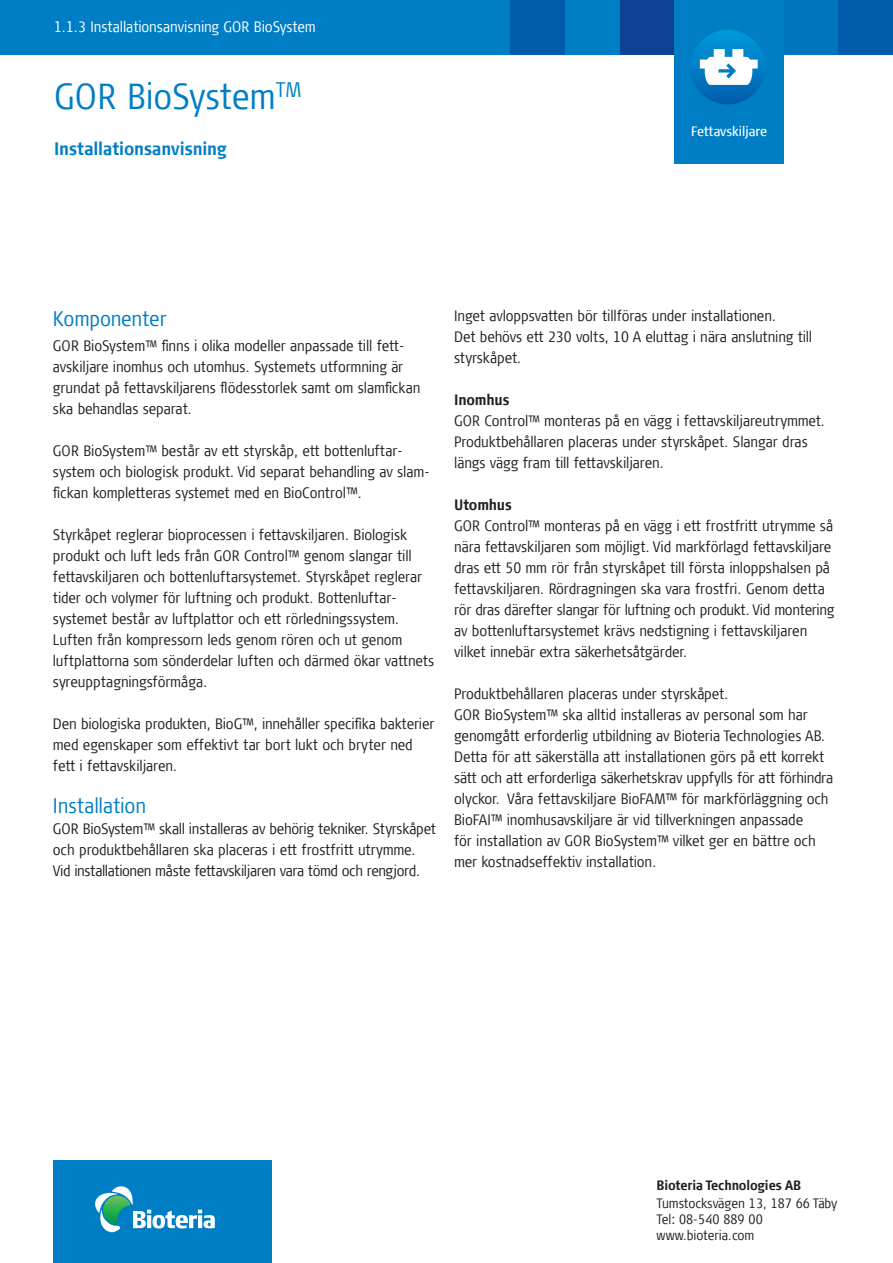
<style>
.page{position:relative;width:893px;height:1263px;background:#fff}
.page>*{position:absolute;margin:0;border:0;box-sizing:border-box;transform-origin:0 0}
.t1{font:300 condensed 36px "Signa Offc Pro";letter-spacing:-.005em;color:#007ec5}
.t2{font:300 condensed 21px "Signa Offc Pro";letter-spacing:-.01em;color:#007ec5}
.t3{font:700 condensed 18px "Signa Offc Pro";letter-spacing:-.005em;color:#007ec5}
.t4{font:300 condensed 15px/21px "Signa Offc Pro";letter-spacing:-.01em;color:#231f20}
.t5{font:300 condensed 15px "Signa Offc Pro";letter-spacing:-.01em;color:#fff}
.t6{font:700 condensed 15px "Signa Offc Pro";letter-spacing:-.01em;color:#231f20}
.t7{font:300 condensed 13.5px "Signa Offc Pro";letter-spacing:-.01em;color:#231f20}
.t8{font:700 condensed 13.5px "Signa Offc Pro";letter-spacing:-.01em;color:#231f20}
.t9{font:condensed 13.5px "Signa Offc Pro";letter-spacing:-.01em;color:#fff}
</style>
<div class="page">
<div style="left:53px;top:1161px;width:218px;height:102px;background:#007ec5"></div>
<svg style="left:95px;top:1186px;width:120px;height:46px"></svg>
<div style="left:0;top:0;width:893px;height:55px;background:#007ec5"></div>
<div style="left:510px;top:0;width:55px;height:55px;background:#005baa"></div>
<div style="left:620px;top:0;width:54px;height:55px;background:#0e4194"></div>
<div style="left:784px;top:0;width:54px;height:55px;background:#0074bd"></div>
<div style="left:838px;top:0;width:55px;height:55px;background:#005baa"></div>
<div style="left:674px;top:0;width:110px;height:164px;background:#007ec5"></div>
<div style="left:690px;top:30px;width:75px;height:74px;background:linear-gradient(to bottom,#009adb,#0160ae);border-radius:37px"></div>
<svg style="left:700px;top:49px;width:58px;height:36px"></svg>
<p class="t5" style="left:54px;top:17px;width:263px">1.1.3 Installationsanvisning GOR BioSystem</p>
<p class="t1" style="left:54px;top:72px;width:249px">GOR BioSystem<sup>TM</sup></p>
<p class="t3" style="left:54px;top:136px;width:174px">Installationsanvisning</p>
<p class="t9" style="left:691px;top:122px;width:77px">Fettavskiljare</p>
<p class="t2" style="left:53px;top:304px;width:115px">Komponenter</p>
<p class="t4" style="left:53px;top:334px;width:353px">GOR BioSystem™ finns i olika modeller anpassade till fett-</p>
<p class="t4" style="left:53px;top:355px;width:369px">avskiljare inomhus och utomhus. Systemets utformning är grundat på fettavskiljarens flödesstorlek samt om slamfickan ska behandlas separat.</p>
<p class="t4" style="left:53px;top:439px;width:351px">GOR BioSystem™ består av ett styrskåp, ett bottenluftar-</p>
<p class="t4" style="left:53px;top:460px;width:378px">system och biologisk produkt. Vid separat behandling av slam&shy;fickan kompletteras systemet med en BioControl™.</p>
<p class="t4" style="left:53px;top:523px;width:371px">Styrkåpet reglerar bioprocessen i fettavskiljaren. Biologisk produkt och luft leds från GOR Control™ genom slangar till fettavskiljaren och bottenluftarsystemet. Styrskåpet reglerar tider och volymer för luftning och produkt. Bottenluftar-</p>
<p class="t4" style="left:53px;top:607px;width:383px">systemet består av luftplattor och ett rörledningssystem.<br>Luften från kompressorn leds genom rören och ut genom luftplattorna som sönderdelar luften och därmed ökar vattnets syreupptagningsförmåga.</p>
<p class="t4" style="left:53px;top:712px;width:383px">Den biologiska produkten, BioG™, innehåller specifika bakterier med egenskaper som effektivt tar bort lukt och bryter ned fett i fettavskiljaren.</p>
<p class="t2" style="left:53px;top:791px;width:95px">Installation</p>
<p class="t4" style="left:53px;top:817px;width:385px">GOR BioSystem™ skall installeras av behörig tekniker. Styrskåpet och produktbehållaren ska placeras i ett frostfritt utrymme.<br>Vid installationen måste fettavskiljaren vara tömd och rengjord.</p>
<p class="t4" style="left:454px;top:305px;width:324px">Inget avloppsvatten bör tillföras under installationen.</p>
<p class="t4" style="left:454px;top:326px;width:360px">Det behövs ett 230 volts, 10 A eluttag i nära anslutning till styrskåpet.</p>
<p class="t6" style="left:454px;top:390px;width:57px">Inomhus</p>
<p class="t4" style="left:454px;top:410px;width:373px">GOR Control™ monteras på en vägg i fettavskiljareutrymmet.<br>Produktbehållaren placeras under styrskåpet. Slangar dras längs vägg fram till fettavskiljaren.</p>
<p class="t6" style="left:454px;top:495px;width:59px">Utomhus</p>
<p class="t4" style="left:454px;top:515px;width:382px">GOR Control™ monteras på en vägg i ett frostfritt utrymme så nära fettavskiljaren som möjligt. Vid markförlagd fettavskiljare dras ett 50 mm rör från styrskåpet till första inloppshalsen på fettavskiljaren. Rördragningen ska vara frostfri. Genom detta rör dras därefter slangar för luftning och produkt. Vid montering av bottenluftarsystemet krävs nedstigning i fettavskiljaren vilket innebär extra säkerhetsåtgärder.</p>
<p class="t4" style="left:454px;top:683px;width:276px">Produktbehållaren placeras under styrskåpet.</p>
<p class="t4" style="left:454px;top:704px;width:381px">GOR BioSystem™ ska alltid installeras av personal som har genomgått erforderlig utbildning av Bioteria Technologies AB.<br>Detta för att säkerställa att installationen görs på ett korrekt sätt och att erforderliga säkerhetskrav uppfylls för att förhindra olyckor. Våra fettavskiljare BioFAM™ för markförläggning och BioFAI™ inomhusavskiljare är vid tillverkningen anpassade</p>
<p class="t4" style="left:454px;top:830px;width:363px">för installation av GOR BioSystem™ vilket ger en bättre och mer kostnadseffektiv installation.</p>
<p class="t8" style="left:657px;top:1176px;width:146px">Bioteria Technologies AB</p>
<p class="t7" style="left:657px;top:1194px;width:182px">Tumstocksvägen 13, 187 66 Täby</p>
<p class="t7" style="left:657px;top:1210px;width:108px">Tel: 08-540 889 00</p>
<p class="t7" style="left:657px;top:1226px;width:99px">www.bioteria.com</p>
</div>
